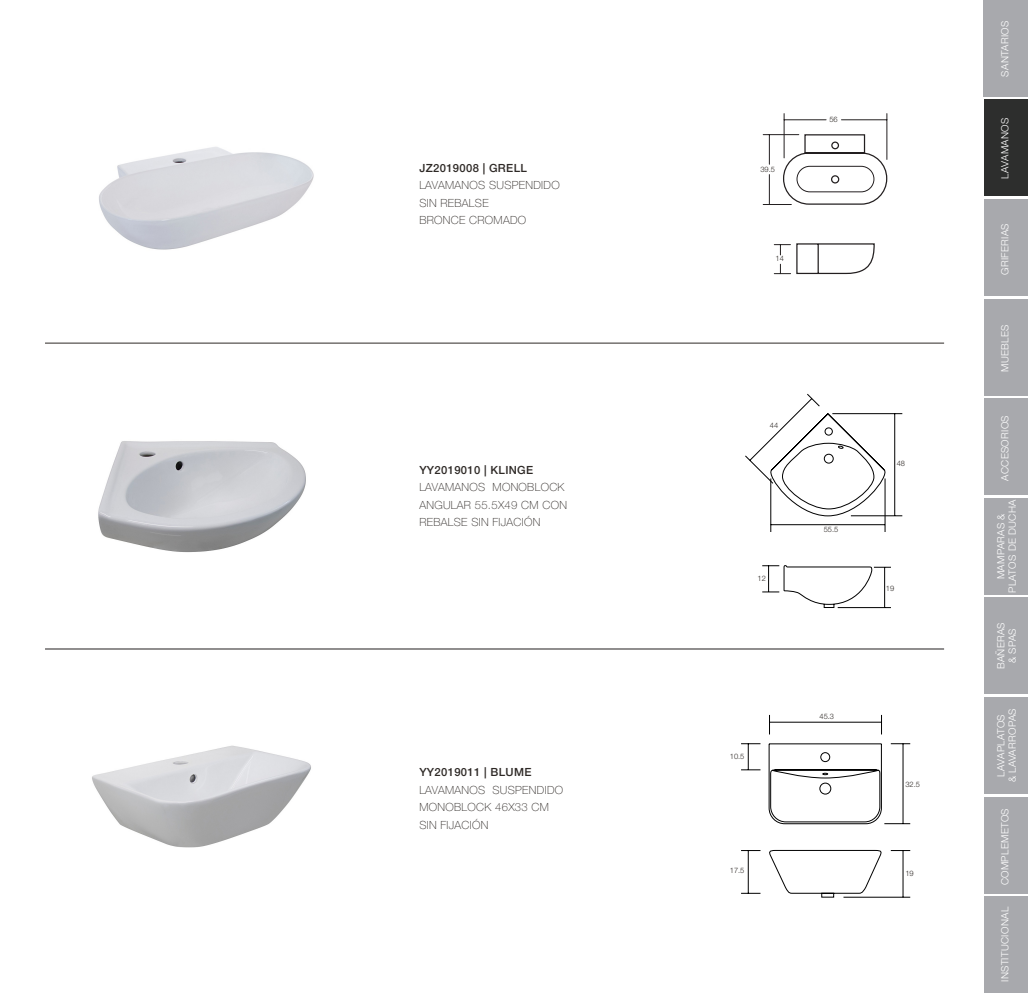
<style>
.page{position:relative;width:1028px;height:993px;background:#fff}
.page>*{position:absolute;margin:0;border:0;box-sizing:border-box;transform-origin:0 0}
.t1{font:100 11.25px/17.5px "Helvetica Neue LT Std";letter-spacing:.03em;color:#2e2926}
.t2{font:500 11.25px "Helvetica Neue LT Std";letter-spacing:.03em;color:#2e2926}
.t3{font:300 10px/11.2px "Helvetica Neue LT Std";letter-spacing:.03em;color:#fff;text-align:center}
.info{font:300 7.5px "Helvetica Neue LT Std";color:#2e2926}
</style>
<div class="page">
<div style="left:983px;top:0;width:45px;height:97px;background:#a8a9ad"></div>
<div style="left:984px;top:99px;width:44px;height:97px;background:#2d2e2d"></div>
<div style="left:984px;top:199px;width:44px;height:97px;background:#a8a9ad"></div>
<div style="left:984px;top:298px;width:44px;height:97px;background:#a8a9ad"></div>
<div style="left:984px;top:398px;width:44px;height:97px;background:#a8a9ad"></div>
<div style="left:984px;top:497px;width:44px;height:97px;background:#a8a9ad"></div>
<div style="left:984px;top:597px;width:44px;height:97px;background:#a8a9ad"></div>
<div style="left:984px;top:696px;width:44px;height:97px;background:#a8a9ad"></div>
<div style="left:984px;top:796px;width:44px;height:97px;background:#a8a9ad"></div>
<div style="left:984px;top:895px;width:44px;height:97px;background:#a8a9ad"></div>
<img style="left:99px;top:147px;width:215px;height:103px">
<svg style="left:763px;top:133px;width:125px;height:72px"></svg>
<hr style="left:784px;top:119px;width:42px;height:1px;background:#231f20">
<hr style="left:784px;top:113px;width:1px;height:45px;background:#231f20">
<hr style="left:886px;top:113px;width:1px;height:46px;background:#231f20">
<hr style="left:841px;top:119px;width:46px;height:1px;background:#231f20">
<svg style="left:774px;top:243px;width:101px;height:32px"></svg>
<img style="left:98px;top:441px;width:208px;height:112px">
<img style="left:92px;top:745px;width:219px;height:103px">
<hr style="left:45px;top:343px;width:899px;height:1px;background:#2e2926">
<hr style="left:45px;top:648px;width:899px;height:1px;background:#231f20">
<hr style="left:832px;top:413px;width:70px;height:1px;background:#000">
<hr style="left:851px;top:515px;width:51px;height:1px;background:#000">
<hr style="left:894px;top:413px;width:1px;height:102px;background:#000">
<svg style="left:745px;top:393px;width:146px;height:215px"></svg>
<svg style="left:769px;top:714px;width:1px;height:20px"></svg>
<svg style="left:881px;top:714px;width:1px;height:20px"></svg>
<hr style="left:769px;top:721px;width:112px;height:1px;background:#000">
<svg style="left:741px;top:743px;width:19px;height:27px"></svg>
<svg style="left:741px;top:892px;width:19px;height:1px"></svg>
<svg style="left:741px;top:850px;width:19px;height:1px"></svg>
<hr style="left:748px;top:850px;width:1px;height:43px;background:#000">
<svg style="left:768px;top:743px;width:142px;height:154px"></svg>
<hr style="left:843px;top:896px;width:67px;height:1px;background:#000">
<hr style="left:902px;top:850px;width:1px;height:46px;background:#000">
<p class="t2" style="left:419px;top:161px;width:109px">JZ2019008 | GRELL</p>
<p class="t1" style="left:419px;top:176px;width:142px">LAVAMANOS SUSPENDIDO</p>
<p class="t1" style="left:419px;top:194px;width:71px">SIN REBALSE</p>
<p class="t1" style="left:419px;top:211px;width:108px">BRONCE CROMADO</p>
<p class="t2" style="left:419px;top:463px;width:115px">YY2019010 | KLINGE</p>
<p class="t1" style="left:419px;top:478px;width:149px">LAVAMANOS MONOBLOCK<br>ANGULAR 55.5X49 CM CON<br>REBALSE SIN FIJACIÓN</p>
<p class="t2" style="left:419px;top:765px;width:114px">YY2019011 | BLUME</p>
<p class="t1" style="left:419px;top:780px;width:145px">LAVAMANOS SUSPENDIDO<br>MONOBLOCK 46X33 CM</p>
<p class="t1" style="left:419px;top:815px;width:71px">SIN FIJACIÓN</p>
<p class="info" style="left:760px;top:165px;width:16px">39.5</p>
<p class="info" style="left:775px;top:254px;width:10px">14</p>
<p class="info" style="left:829px;top:115px;width:10px">56</p>
<p class="info" style="left:770px;top:420px;width:10px">44</p>
<p class="info" style="left:757px;top:573px;width:10px">12</p>
<p class="info" style="left:823px;top:525px;width:16px">55.5</p>
<p class="info" style="left:896px;top:458px;width:10px">48</p>
<p class="info" style="left:885px;top:583px;width:10px">19</p>
<p class="info" style="left:730px;top:751px;width:16px">10.5</p>
<p class="info" style="left:730px;top:865px;width:16px">17.5</p>
<p class="info" style="left:819px;top:711px;width:16px">45.3</p>
<p class="info" style="left:905px;top:779px;width:16px">32.5</p>
<p class="info" style="left:905px;top:868px;width:10px">19</p>
<p class="t3" style="left:999px;top:77px;width:57px;rotate:-90deg">SANTARIOS</p>
<p class="t3" style="left:999px;top:178px;width:62px;rotate:-90deg">LAVAMANOS</p>
<p class="t3" style="left:999px;top:275px;width:53px;rotate:-90deg">GRIFERIAS</p>
<p class="t3" style="left:999px;top:371px;width:49px;rotate:-90deg">MUEBLES</p>
<p class="t3" style="left:999px;top:480px;width:67px;rotate:-90deg">ACCESORIOS</p>
<p class="t3" style="left:995px;top:592px;width:95px;rotate:-90deg">MAMPARAS &amp;<br>PLATOS DE DUCHA</p>
<p class="t3" style="left:995px;top:669px;width:49px;rotate:-90deg">BAÑERAS &amp; SPAS</p>
<p class="t3" style="left:995px;top:782px;width:75px;rotate:-90deg">LAVAPLATOS<br>&amp; LAVARROPAS</p>
<p class="t3" style="left:999px;top:884px;width:78px;rotate:-90deg">COMPLEMETOS</p>
<p class="t3" style="left:999px;top:981px;width:76px;rotate:-90deg">INSTITUCIONAL</p>
</div>
